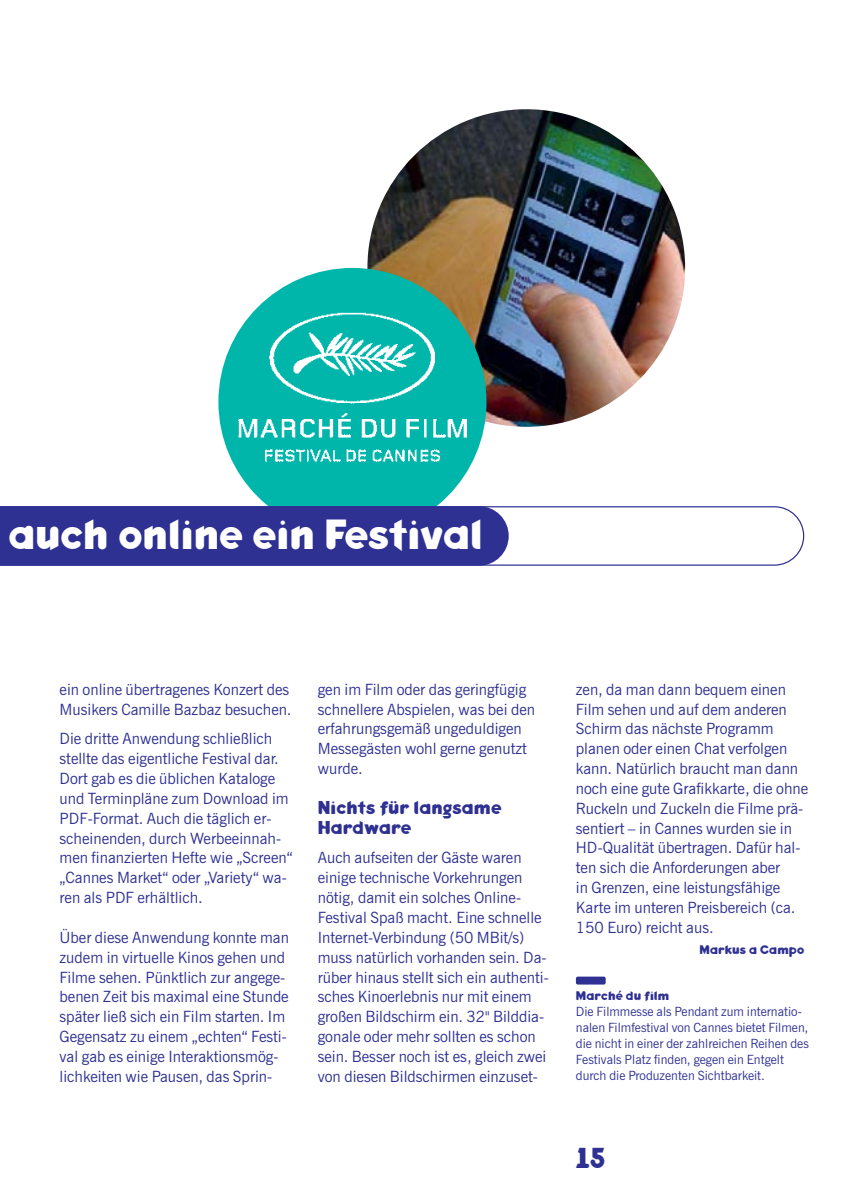
<style>
.page{position:relative;width:844px;height:1191px;background:#fff}
.page>*{position:absolute;margin:0;border:0;box-sizing:border-box;transform-origin:0 0}
.t1{font:700 42.7px "Keedy Sans";color:#fff}
.t2{font:700 29.22px "Keedy Sans";color:#2e3092}
.t3{font:700 18.9px/19.8px "Keedy Sans";letter-spacing:.005em;color:#2e3092}
.t4{font:15.58px/19.8px "News Gothic BT";color:#2e3092}
.t5{font:12.6px/15.9px "News Gothic BT";color:#2e3092}
.t6{font:700 12.6px "Keedy Sans";letter-spacing:.01em;color:#2e3092}
</style>
<div class="page">
<img style="left:367px;top:109px;width:318px;height:317px;border-radius:50%">
<div style="left:575px;top:976px;width:30px;height:8px;background:#2e3092;border-radius:2px"></div>
<div style="left:218px;top:268px;width:268px;height:268px;background:#00b6aa;border-radius:50%"></div>
<img style="left:238px;top:313px;width:228px;height:149px">
<svg style="left:508px;top:506px;width:296px;height:60px"></svg>
<div style="left:0;top:506px;width:508px;height:60px;background:#2e3092"></div>
<h1 class="t1" style="left:8px;top:520px;width:475px">auch online ein Festival</h1>
<p class="t4" style="left:60px;top:680px;width:233px">ein online übertragenes Konzert des<br>Musikers Camille Bazbaz besuchen.</p>
<p class="t4" style="left:60px;top:730px;width:234px">Die dritte Anwendung schließlich stellte das eigentliche Festival dar.<br>Dort gab es die üblichen Kataloge und Terminpläne zum Download im PDF-Format. Auch die täglich er - scheinenden, durch Werbe ein nah - men finanzierten Hefte wie „Screen“ „Cannes Market“ oder „Variety“ wa - ren als PDF erhältlich.</p>
<p class="t4" style="left:60px;top:928px;width:231px">Über diese Anwendung konnte man zudem in virtuelle Kinos gehen und Filme sehen. Pünktlich zur angege&shy;benen Zeit bis maximal eine Stunde später ließ sich ein Film starten. Im Gegensatz zu einem „echten“ Festi - val gab es einige Inter aktions mög - lichkeiten wie Pausen, das Sprin-</p>
<p class="t4" style="left:317px;top:680px;width:219px">gen im Film oder das geringfügig schnellere Abspielen, was bei den erfahrungsgemäß ungeduldigen<br>Messegästen wohl gerne genutzt wurde.</p>
<p class="t3" style="left:317px;top:799px;width:185px">Nichts für langsame<br>Hardware</p>
<p class="t4" style="left:317px;top:849px;width:232px">Auch aufseiten der Gäste waren einige technische Vorkehrungen nötig, damit ein solches Online-Festival Spaß macht. Eine schnelle Internet-Verbindung (50 MBit/s) muss natürlich vorhanden sein. Da - rüber hinaus stellt sich ein authenti&shy;sches Kinoerlebnis nur mit einem großen Bildschirm ein. 32" Bild dia - gonale oder mehr sollten es schon sein. Besser noch ist es, gleich zwei von diesen Bildschirmen ein zuset-</p>
<p class="t4" style="left:575px;top:680px;width:234px">zen, da man dann bequem einen<br>Film sehen und auf dem an deren<br>Schirm das nächste Programm planen oder einen Chat verfolgen kann. Natürlich braucht man dann noch eine gute Grafikkarte, die ohne<br>Ruckeln und Zuckeln die Filme prä - sentiert – in Cannes wurden sie in<br>HD-Qualität übertragen. Dafür hal - ten sich die Anforderungen aber<br>in Gren zen, eine leistungsfähige<br>Karte im unteren Preisbereich (ca.<br>150 Euro) reicht aus.</p>
<p class="t6" style="left:699px;top:945px;width:106px">Markus a Campo</p>
<p class="t6" style="left:575px;top:991px;width:95px">Marché du film</p>
<p class="t5" style="left:575px;top:1005px;width:234px">Die Filmmesse als Pendant zum internatio&shy;nalen Filmfestival von Cannes bietet Filmen, die nicht in einer der zahlreichen Reihen des Festivals Platz finden, gegen ein Entgelt durch die Produzenten Sichtbarkeit.</p>
<h2 class="t2" style="left:575px;top:1148px;width:31px">15</h2>
</div>
